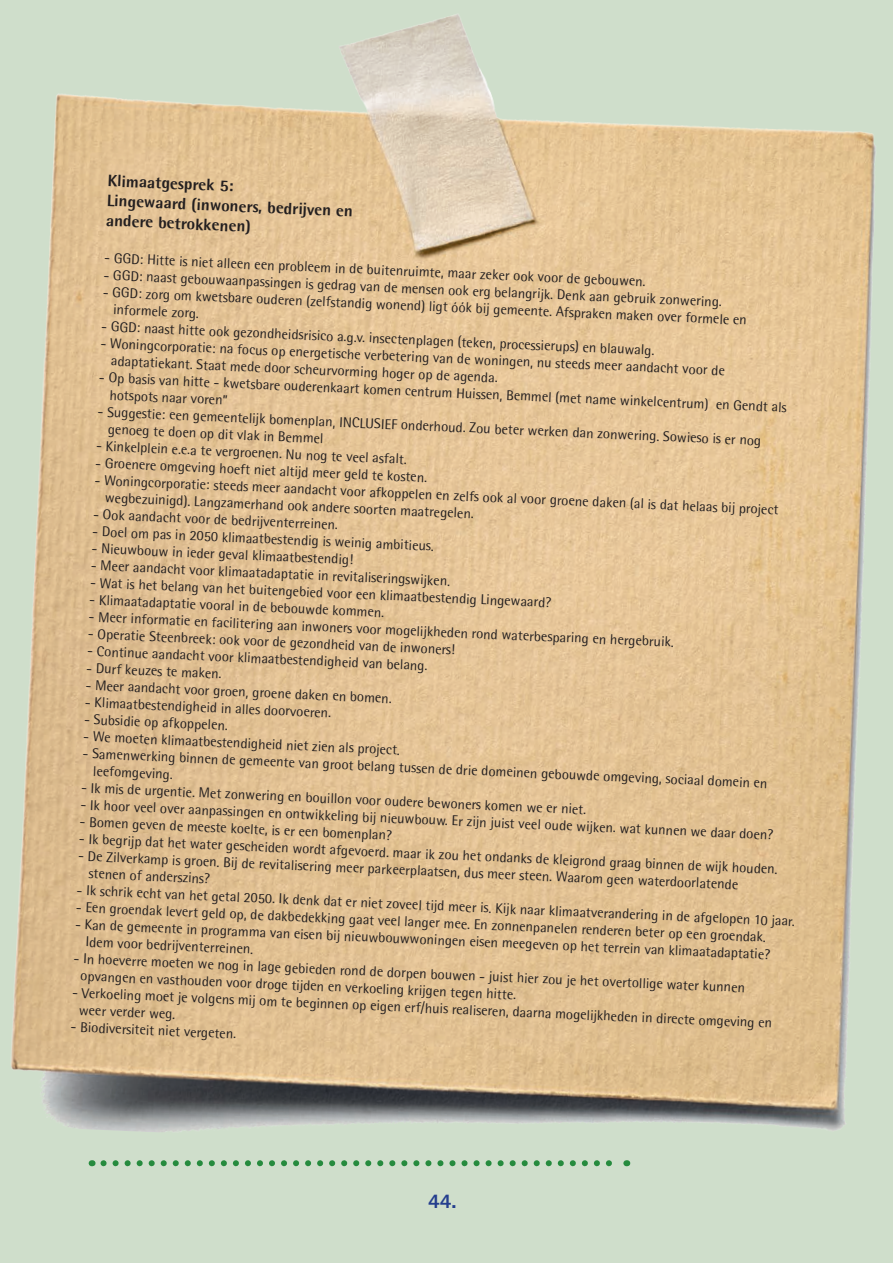
<style>
.page{position:relative;width:893px;height:1263px;background:#cfdecb}
.page>*{position:absolute;margin:0;border:0;box-sizing:border-box;transform-origin:0 0}
.t1{font:800 21px "Rotis Semi Sans Std";color:#253f8e}
.t2{font:800 16.5px/19.8px "Rotis Semi Sans Std";color:#231f20}
.t3{font:14.25px/19.4px "Rotis Semi Sans Std";color:#231f20}
</style>
<div class="page">
<svg style="left:103px;top:1163px;width:517px;height:3px;background:#89bb90"></svg>
<img style="left:1px;top:0;width:892px;height:1163px">
<p class="t2" style="left:108px;top:171px;width:248px;rotate:2deg">Klimaatgesprek 5:<br>Lingewaard (inwoners, bedrijven en andere betrokkenen)</p>
<p class="t3" style="left:105px;top:245px;width:543px;rotate:3deg">- GGD: Hitte is niet alleen een probleem in de buitenruimte, maar zeker ook voor de gebouwen.</p>
<p class="t3" style="left:104px;top:262px;width:620px;rotate:3deg">- GGD: naast gebouwaanpassingen is gedrag van de mensen ook erg belangrijk. Denk aan gebruik zonwering.</p>
<p class="t3" style="left:115px;top:280px;width:635px;text-indent:-11px;rotate:3deg">- GGD: zorg om kwetsbare ouderen (zelfstandig wonend) ligt óók bij gemeente. Afspraken maken over formele en informele zorg.</p>
<p class="t3" style="left:102px;top:314px;width:555px;rotate:3deg">- GGD: naast hitte ook gezondheidsrisico a.g.v. insectenplagen (teken, processierups) en blauwalg.</p>
<p class="t3" style="left:113px;top:332px;width:615px;line-height:18px;text-indent:-11px;rotate:3deg">- Woningcorporatie: na focus op energetische verbetering van de woningen, nu steeds meer aandacht voor de adaptatiekant. Staat mede door scheurvorming hoger op de agenda.</p>
<p class="t3" style="left:111px;top:365px;width:678px;text-indent:-11px;rotate:3deg">- Op basis van hitte - kwetsbare ouderenkaart komen centrum Huissen, Bemmel (met name winkelcentrum) en Gendt als hotspots naar voren”</p>
<p class="t3" style="left:110px;top:400px;width:654px;line-height:18.9px;text-indent:-11px;rotate:3deg">- Suggestie: een gemeentelijk bomenplan, INCLUSIEF onderhoud. Zou beter werken dan zonwering. Sowieso is er nog genoeg te doen op dit vlak in Bemmel</p>
<p class="t3" style="left:97px;top:434px;width:312px;rotate:3deg">- Kinkelplein e.e.a te vergroenen. Nu nog te veel asfalt.</p>
<p class="t3" style="left:96px;top:451px;width:333px;rotate:3deg">- Groenere omgeving hoeft niet altijd meer geld te kosten.</p>
<p class="t3" style="left:107px;top:468px;width:675px;line-height:18.5px;text-indent:-11px;rotate:3deg">- Woningcorporatie: steeds meer aandacht voor afkoppelen en zelfs ook al voor groene daken (al is dat helaas bij project wegbezuinigd). Langzamerhand ook andere soorten maatregelen.</p>
<p class="t3" style="left:94px;top:503px;width:247px;rotate:3deg">- Ook aandacht voor de bedrijventerreinen.</p>
<p class="t3" style="left:93px;top:520px;width:343px;rotate:3deg">- Doel om pas in 2050 klimaatbestendig is weinig ambitieus.</p>
<p class="t3" style="left:92px;top:537px;width:263px;rotate:3deg">- Nieuwbouw in ieder geval klimaatbestendig!</p>
<p class="t3" style="left:92px;top:554px;width:361px;rotate:3deg">- Meer aandacht voor klimaatadaptatie in revitaliseringswijken.</p>
<p class="t3" style="left:91px;top:570px;width:463px;rotate:3deg">- Wat is het belang van het buitengebied voor een klimaatbestendig Lingewaard?</p>
<p class="t3" style="left:90px;top:588px;width:296px;rotate:3deg">- Klimaatadaptatie vooral in de bebouwde kommen.</p>
<p class="t3" style="left:89px;top:604px;width:587px;rotate:3deg">- Meer informatie en facilitering aan inwoners voor mogelijkheden rond waterbesparing en hergebruik.</p>
<p class="t3" style="left:89px;top:622px;width:369px;rotate:3deg">- Operatie Steenbreek: ook voor de gezondheid van de inwoners!</p>
<p class="t3" style="left:88px;top:639px;width:342px;rotate:3deg">- Continue aandacht voor klimaatbestendigheid van belang.</p>
<p class="t3" style="left:87px;top:657px;width:137px;rotate:3deg">- Durf keuzes te maken.</p>
<p class="t3" style="left:86px;top:674px;width:308px;rotate:3deg">- Meer aandacht voor groen, groene daken en bomen.</p>
<p class="t3" style="left:86px;top:691px;width:248px;rotate:3deg">- Klimaatbestendigheid in alles doorvoeren.</p>
<p class="t3" style="left:85px;top:708px;width:145px;rotate:3deg">- Subsidie op afkoppelen.</p>
<p class="t3" style="left:84px;top:725px;width:318px;rotate:3deg">- We moeten klimaatbestendigheid niet zien als project.</p>
<p class="t3" style="left:95px;top:741px;width:676px;text-indent:-11px;rotate:3deg">- Samenwerking binnen de gemeente van groot belang tussen de drie domeinen gebouwde omgeving, sociaal domein en leefomgeving.</p>
<p class="t3" style="left:82px;top:775px;width:507px;rotate:3deg">- Ik mis de urgentie. Met zonwering en bouillon voor oudere bewoners komen we er niet.</p>
<p class="t3" style="left:81px;top:792px;width:695px;rotate:3deg">- Ik hoor veel over aanpassingen en ontwikkeling bij nieuwbouw. Er zijn juist veel oude wijken. wat kunnen we daar doen?</p>
<p class="t3" style="left:80px;top:810px;width:314px;rotate:3deg">- Bomen geven de meeste koelte, is er een bomenplan?</p>
<p class="t3" style="left:80px;top:826px;width:701px;rotate:3deg">- Ik begrijp dat het water gescheiden wordt afgevoerd. maar ik zou het ondanks de kleigrond graag binnen de wijk houden.</p>
<p class="t3" style="left:90px;top:844px;width:651px;text-indent:-11px;rotate:3deg">- De Zilverkamp is groen. Bij de revitalisering meer parkeerplaatsen, dus meer steen. Waarom geen waterdoorlatende stenen of anderszins?</p>
<p class="t3" style="left:78px;top:877px;width:720px;rotate:3deg">- Ik schrik echt van het getal 2050. Ik denk dat er niet zoveel tijd meer is. Kijk naar klimaatverandering in de afgelopen 10 jaar.</p>
<p class="t3" style="left:77px;top:894px;width:692px;rotate:3deg">- Een groendak levert geld op, de dakbedekking gaat veel langer mee. En zonnenpanelen renderen beter op een groendak.</p>
<p class="t3" style="left:87px;top:912px;width:686px;text-indent:-11px;rotate:3deg">- Kan de gemeente in programma van eisen bij nieuwbouwwoningen eisen meegeven op het terrein van klimaatadaptatie?<br>Idem voor bedrijventerreinen.</p>
<p class="t3" style="left:82px;top:946px;width:666px;line-height:18.1px;text-indent:-8px;rotate:3deg">- In hoeverre moeten we nog in lage gebieden rond de dorpen bouwen - juist hier zou je het overtollige water kunnen opvangen en vasthouden voor droge tijden en verkoeling krijgen tegen hitte.</p>
<p class="t3" style="left:81px;top:979px;width:694px;line-height:19.8px;text-indent:-8px;rotate:3deg">- Verkoeling moet je volgens mij om te beginnen op eigen erf/huis realiseren, daarna mogelijkheden in directe omgeving en weer verder weg.</p>
<p class="t3" style="left:71px;top:1016px;width:167px;rotate:3deg">- Biodiversiteit niet vergeten.</p>
<h1 class="t1" style="left:428px;top:1187px;width:30px">44.</h1>
</div>
